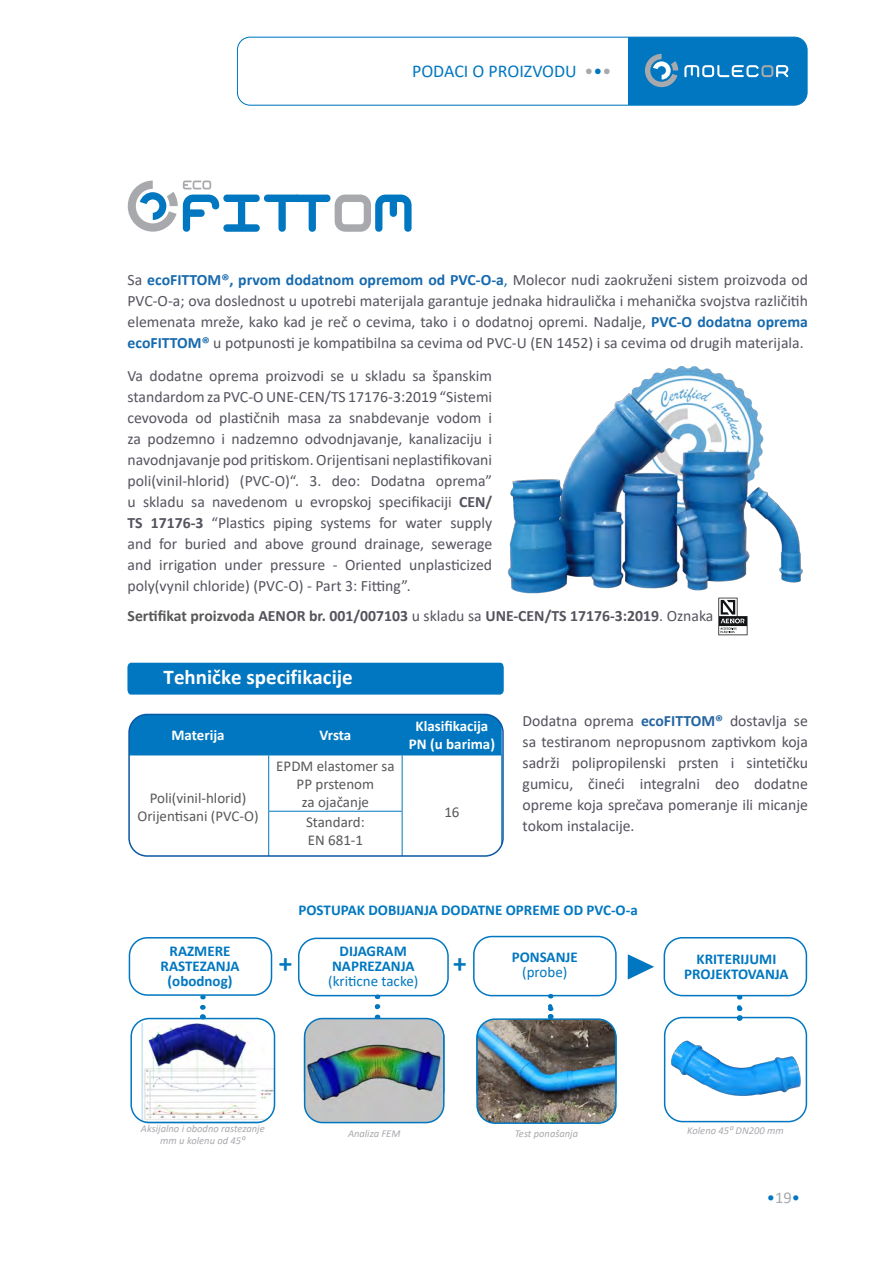
<style>
.page{position:relative;width:893px;height:1263px;background:#fff}
.page>*{position:absolute;margin:0;border:0;box-sizing:border-box;transform-origin:0 0}
.t1{font:54px "Minion Pro";color:#0077c0}
.t2{font:700 27px "Calibri";color:#0077c0}
.t3{font:700 21px "Calibri";color:#fff}
.t4{font:18px "Calibri";color:#0077c0}
.t5{font:16.5px "Calibri";color:#0077c0}
.txt_general{font:15.75px/21px "Calibri";color:#54545e;text-align:justify}
.txt_general-2{font:15.75px/21px "Calibri";color:#53525d;text-align:justify}
.txt_general-3{font:700 15.75px "Calibri";color:#54545e}
.t6{font:700 15px/15px "Calibri";color:#0077c0;text-align:center}
.t7{font:15px/18px "Calibri";color:#57585a;text-align:center}
.t8{font:700 15px/18px "Calibri";color:#fff;text-align:center}
.t9{font:italic 10.5px "Calibri";color:#a8a9ad}
.s1{color:#a8a9ad}
.s2{font-weight:700;color:#166aae}
.s3{color:#166aae}
.s4{font-weight:700}
.s5{color:#57585a}
.s6{font-weight:400}
.s7{font-weight:700;color:#2465a1}
.s8{color:#a7a9ac}
</style>
<div class="page">
<div style="left:237px;top:37px;width:570px;height:68px;background:#0077c0;border-radius:13px"></div>
<div style="left:237px;top:37px;width:391px;height:67px;background:#fff"></div>
<div style="left:237px;top:37px;width:570px;height:69px;border:1px solid #0077c0;border-radius:13px"></div>
<svg style="left:645px;top:54px;width:33px;height:33px"></svg>
<svg style="left:684px;top:65px;width:104px;height:12px"></svg>
<svg style="left:128px;top:180px;width:284px;height:52px"></svg>
<div style="left:129px;top:937px;width:143px;height:59px;border:2px solid #0077c0;border-radius:18px"></div>
<div style="left:298px;top:937px;width:151px;height:59px;border:2px solid #0077c0;border-radius:18px"></div>
<div style="left:473px;top:936px;width:144px;height:60px;border:2px solid #0077c0;border-radius:18px"></div>
<div style="left:664px;top:937px;width:143px;height:59px;border:2px solid #0077c0;border-radius:18px"></div>
<img style="left:141px;top:1023px;width:133px;height:99px">
<div style="left:130px;top:1018px;width:145px;height:105px;border:2px solid #0077c0;border-radius:18px"></div>
<img style="left:305px;top:1018px;width:137px;height:104px">
<div style="left:304px;top:1018px;width:141px;height:105px;border:2px solid #0077c0;border-radius:18px"></div>
<img style="left:479px;top:1021px;width:135px;height:100px">
<div style="left:476px;top:1018px;width:141px;height:106px;border:2px solid #0077c0;border-radius:18px"></div>
<svg style="left:200px;top:1005px;width:5px;height:14px"></svg>
<svg style="left:375px;top:994px;width:4px;height:26px"></svg>
<svg style="left:548px;top:1006px;width:4px;height:13px"></svg>
<svg style="left:737px;top:1006px;width:4px;height:11px"></svg>
<img style="left:665px;top:1017px;width:141px;height:104px">
<div style="left:664px;top:1017px;width:143px;height:105px;border:2px solid #0077c0;border-radius:18px"></div>
<div style="left:127px;top:663px;width:377px;height:32px;background:#0077c0"></div>
<div style="left:131px;top:714px;width:370px;height:41px;background:#0077c0"></div>
<hr style="left:129px;top:755px;width:140px;height:1px;background:#0077c0">
<hr style="left:269px;top:755px;width:133px;height:1px;background:#0077c0">
<hr style="left:268px;top:755px;width:1px;height:56px;background:#0077c0">
<hr style="left:402px;top:755px;width:100px;height:1px;background:#0077c0">
<hr style="left:402px;top:755px;width:1px;height:56px;background:#0077c0">
<hr style="left:268px;top:811px;width:134px;height:1px;background:#0077c0">
<hr style="left:268px;top:812px;width:1px;height:44px;background:#0077c0">
<hr style="left:402px;top:812px;width:1px;height:44px;background:#0077c0">
<hr style="left:501px;top:811px;width:1px;height:45px;background:#0077c0">
<div style="left:128px;top:714px;width:376px;height:143px;border:2px solid #0a57a4;border-radius:18px"></div>
<img style="left:507px;top:366px;width:296px;height:228px">
<svg style="left:718px;top:598px;width:29px;height:37px"></svg>
<p class="t4" style="left:412px;top:59px;width:201px">PODACI O PROIZVODU <span class="s1">•</span>•<span class="s1">•</span></p>
<p class="txt_general" style="left:128px;top:269px;width:682px">Sa <span class="s2">ecoFITTOM®, prvom dodatnom opremom od PVC-O-a</span><span class="s3">,</span> Molecor nudi zaokruženi sistem proizvoda od PVC-O-a; ova doslednost u upotrebi materijala garantuje jednaka hidraulička i mehanička svojstva različitih elemenata mreže, kako kad je reč o cevima, tako i o dodatnoj opremi. Nadalje, <span class="s2">PVC-O dodatna oprema ecoFITTOM®</span> u potpunosti je kompatibilna sa cevima od PVC-U (EN 1452) i sa cevima od drugih materijala.</p>
<p class="txt_general" style="left:128px;top:365px;width:366px">Va dodatne oprema proizvodi se u skladu sa španskim standardom za PVC-O UNE-CEN/TS 17176-3:2019 “Sistemi cevovoda od plastičnih masa za snabdevanje vodom i za podzemno i nadzemno odvodnjavanje, kanalizaciju i navodnjavanje pod pritiskom. Orijentisani neplastifikovani poli(vinil-hlorid) (PVC-O)“. 3. deo: Dodatna oprema” u skladu sa navedenom u evropskoj specifikaciji <span class="s4">CEN/ TS 17176-3</span> “Plastics piping systems for water supply and for buried and above ground drainage, sewerage and irrigation under pressure - Oriented unplasticized poly(vynil chloride) (PVC-O) - Part 3: Fitting”.</p>
<p class="txt_general-3" style="left:128px;top:605px;width:587px"><span class="s5">Sertifikat proizvoda</span> AENOR br. 001/007103 <span class="s6">u skladu sa</span> UNE-CEN/TS 17176-3:2019<span class="s6">. Oznaka</span></p>
<p class="t3" style="left:164px;top:663px;width:191px">Tehničke specifikacije</p>
<p class="t8" style="left:171px;top:726px;width:55px">Materija</p>
<p class="t8" style="left:319px;top:726px;width:33px">Vrsta</p>
<p class="t8" style="left:409px;top:717px;width:88px">Klasifikacija<br>PN (u barima)</p>
<p class="t7" style="left:137px;top:789px;width:123px">Poli(vinil-hlorid)<br>Orijentisani (PVC-O)</p>
<p class="t7" style="left:276px;top:756px;width:120px">EPDM elastomer sa<br>PP prstenom<br>za ojačanje</p>
<p class="t7" style="left:306px;top:813px;width:60px;text-align:left">Standard:<br>EN 681-1</p>
<p class="t7" style="left:444px;top:802px;width:17px">16</p>
<p class="txt_general-2" style="left:523px;top:710px;width:287px">Dodatna oprema <span class="s7">ecoFITTOM®</span> dostavlja se sa testiranom nepropusnom zaptivkom koja sadrži polipropilenski prsten i sintetičku gumicu, čineći integralni deo dodatne opreme koja sprečava pomeranje ili micanje tokom instalacije.</p>
<p class="t6" style="left:298px;top:903px;width:341px">POSTUPAK DOBIJANJA DODATNE OPREME OD PVC-O-a</p>
<p class="t6" style="left:161px;top:943px;width:80px">RAZMERE<br>RASTEZANJA (obodnog)</p>
<p class="t6" style="left:328px;top:943px;width:92px">DIJAGRAM<br>NAPREZANJA <span class="s6">(kriticne tacke)</span></p>
<p class="t6" style="left:512px;top:950px;width:68px">PONSANJE <span class="s6">(probe)</span></p>
<p class="t6" style="left:697px;top:951px;width:81px">KRITERIJUMI</p>
<p class="t2" style="left:279px;top:944px;width:15px">+</p>
<p class="t1" style="left:624px;top:927px;width:34px">▶</p>
<p class="t2" style="left:453px;top:943px;width:15px">+</p>
<p class="t6" style="left:684px;top:966px;width:106px">PROJEKTOVANJA</p>
<p class="t9" style="left:141px;top:1121px;width:125px">Aksijalno i obodno rastezanje</p>
<p class="t9" style="left:160px;top:1133px;width:87px">mm u kolenu od 45⁰</p>
<p class="t9" style="left:348px;top:1126px;width:54px">Analiza FEM</p>
<p class="t9" style="left:515px;top:1126px;width:65px">Test ponašanja</p>
<p class="t9" style="left:687px;top:1123px;width:98px">Koleno 45⁰ DN200 mm</p>
<p class="t5" style="left:767px;top:1186px;width:35px">•<span class="s8">19</span>•</p>
</div>
